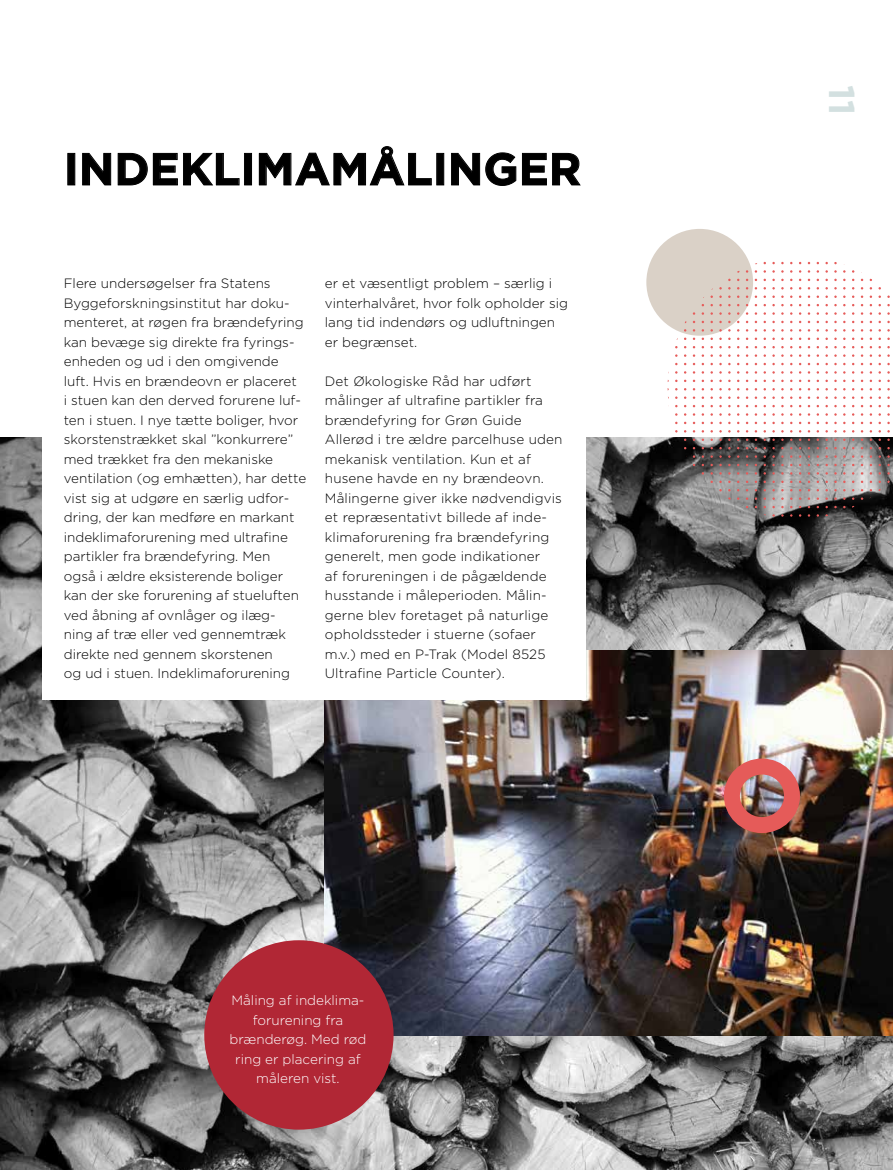
<style>
.page{position:relative;width:893px;height:1170px;background:#fff}
.page>*{position:absolute;margin:0;border:0;box-sizing:border-box;transform-origin:0 0}
.t1{font:700 45px "Gotham";color:#000}
.t2{font:700 36px "Gotham";color:#d3e0e0}
.t3{font:300 13.5px/19.5px "Gotham";color:#000}
.t4{font:300 13.5px/19.5px "Gotham";color:#fff;text-align:center}
</style>
<div class="page">
<img style="left:0;top:437px;width:893px;height:732px">
<img style="left:325px;top:650px;width:568px;height:385px">
<div style="left:724px;top:758px;width:76px;height:75px;border:16px solid #e55b59;border-radius:50%"></div>
<svg style="left:82px;top:153px;width:29px;height:33px"></svg>
<svg style="left:117px;top:153px;width:123px;height:33px"></svg>
<div style="left:244px;top:153px;width:8px;height:32px;border:1px solid #000"></div>
<svg style="left:259px;top:146px;width:173px;height:40px"></svg>
<svg style="left:451px;top:152px;width:130px;height:34px"></svg>
<div style="left:43px;top:395px;width:543px;height:304px;background:#fff"></div>
<div style="left:204px;top:940px;width:190px;height:189px;background:#b12735;border-radius:50%"></div>
<div style="left:646px;top:229px;width:107px;height:106px;background:#dad1c7;border-radius:50%"></div>
<h1 class="t1" style="left:64px;top:146px;width:519px">INDEKLIMAMÅLINGER</h1>
<p class="t3" style="left:64px;top:274px;width:244px">Flere undersøgelser fra Statens Byggeforskningsinstitut har doku&shy;menteret, at røgen fra brændefyring kan bevæge sig direkte fra fyrings&shy;enheden og ud i den omgivende luft. Hvis en brændeovn er placeret<br>i stuen kan den derved forurene luf&shy;ten i stuen. I nye tætte boliger, hvor skorstenstrækket skal ”konkurrere” med trækket fra den mekaniske ventilation (og emhætten), har dette vist sig at udgøre en særlig udfor&shy;dring, der kan medføre en markant indeklimaforurening med ultrafine partikler fra brændefyring. Men<br>også i ældre eksisterende boliger kan der ske forurening af stueluften ved åbning af ovnlåger og ilæg&shy;ning af træ eller ved gennemtræk direkte ned gennem skorstenen<br>og ud i stuen. Indeklimaforurening</p>
<p class="t3" style="left:325px;top:274px;width:245px">er et væsentligt problem – særlig i vinterhalvåret, hvor folk opholder sig lang tid indendørs og udluftningen er begrænset.</p>
<p class="t3" style="left:325px;top:371px;width:239px">Det Økologiske Råd har udført målinger af ultrafine partikler fra brændefyring for Grøn Guide<br>Allerød i tre ældre parcelhuse uden mekanisk ventilation. Kun et af husene havde en ny brændeovn.<br>Målingerne giver ikke nødvendigvis et repræsentativt billede af inde&shy;klimaforurening fra brændefyring generelt, men gode indikationer<br>af forureningen i de pågældende husstande i måleperioden. Målin&shy;gerne blev foretaget på naturlige opholdssteder i stuerne (sofaer m.v.) med en P-Trak (Model 8525<br>Ultrafine Particle Counter).</p>
<p class="t4" style="left:230px;top:990px;width:138px">Måling af indeklima&shy;forurening fra brænderøg. Med rød ring er placering af måleren vist.</p>
<h2 class="t2" style="left:860px;top:85px;width:32px;rotate:90deg">11</h2>
</div>
